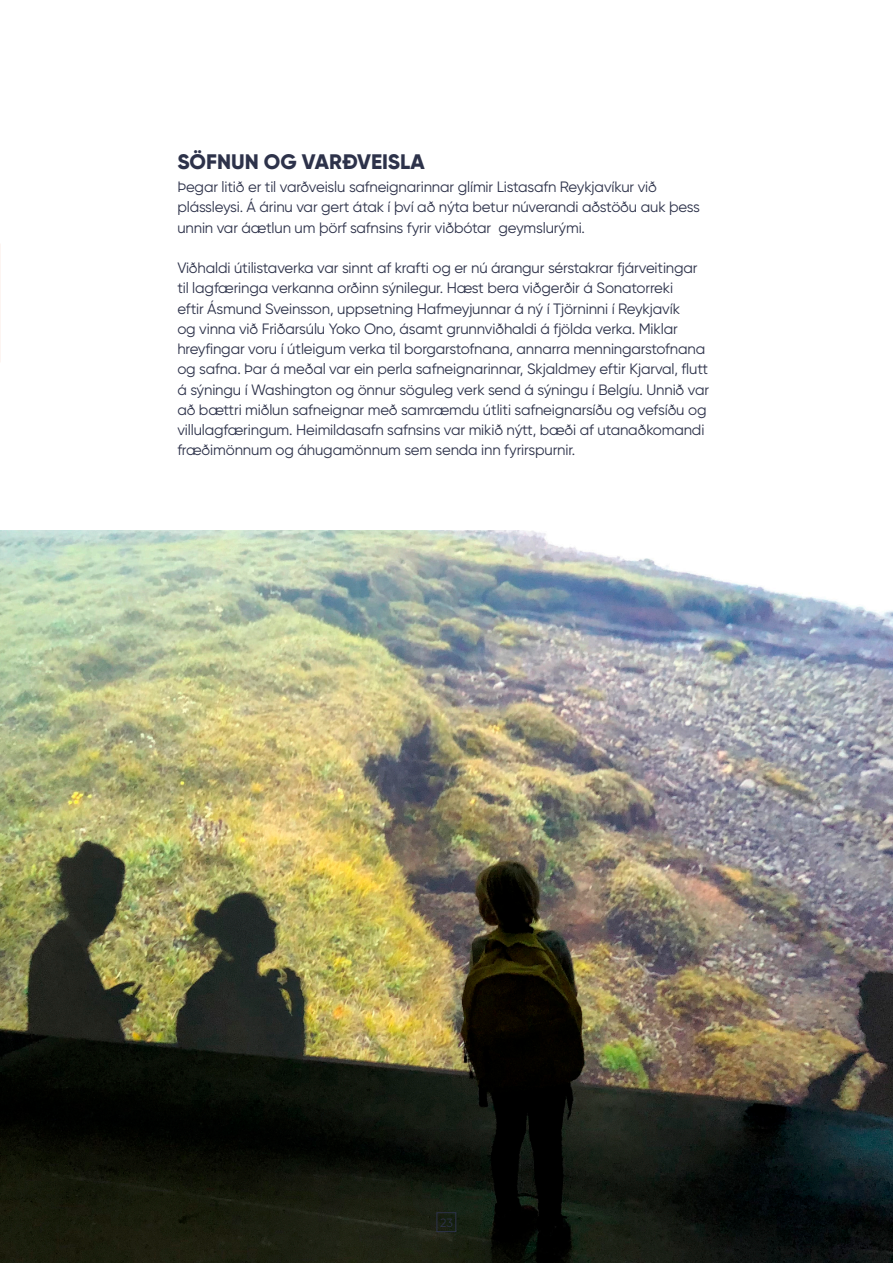
<style>
.page{position:relative;width:893px;height:1263px;background:#fff}
.page>*{position:absolute;margin:0;border:0;box-sizing:border-box;transform-origin:0 0}
.t1{font:800 21px "Gilroy";color:#2d324a}
.t2{font:15px/20.2px "Gilroy";letter-spacing:-.01em;color:#2d324a}
.t3{font:12px "Gilroy";color:#2d324a}
</style>
<div class="page">
<img style="left:0;top:530px;width:893px;height:733px">
<div style="left:437px;top:1212px;width:19px;height:20px;border:1px solid #2d324a"></div>
<h1 class="t1" style="left:177px;top:148px;width:249px">SÖFNUN OG VARÐVEISLA</h1>
<p class="t2" style="left:177px;top:177px;width:524px">Þegar litið er til varðveislu safneignarinnar glímir Listasafn Reykjavíkur við plássleysi. Á árinu var gert átak í því að nýta betur núverandi aðstöðu auk þess unnin var áætlun um þörf safnsins fyrir viðbótar geymslurými.</p>
<p class="t2" style="left:177px;top:258px;width:533px">Viðhaldi útilistaverka var sinnt af krafti og er nú árangur sérstakrar fjárveitingar til lagfæringa verkanna orðinn sýnilegur. Hæst bera viðgerðir á Sonatorreki<br>eftir Ásmund Sveinsson, uppsetning Hafmeyjunnar á ný í Tjörninni í Reykjavík<br>og vinna við Friðarsúlu Yoko Ono, ásamt grunnviðhaldi á fjölda verka. Miklar hreyfingar voru í útleigum verka til borgarstofnana, annarra menningarstofnana og safna. Þar á meðal var ein perla safneignarinnar, Skjaldmey eftir Kjarval, flutt á sýningu í Washington og önnur söguleg verk send á sýningu í Belgíu. Unnið var að bættri miðlun safneignar með samræmdu útliti safneignarsíðu og vefsíðu og villulagfæringum. Heimildasafn safnsins var mikið nýtt, bæði af utanaðkomandi fræðimönnum og áhugamönnum sem senda inn fyrirspurnir.</p>
<p class="t3" style="left:440px;top:1215px;width:14px">23</p>
</div>
